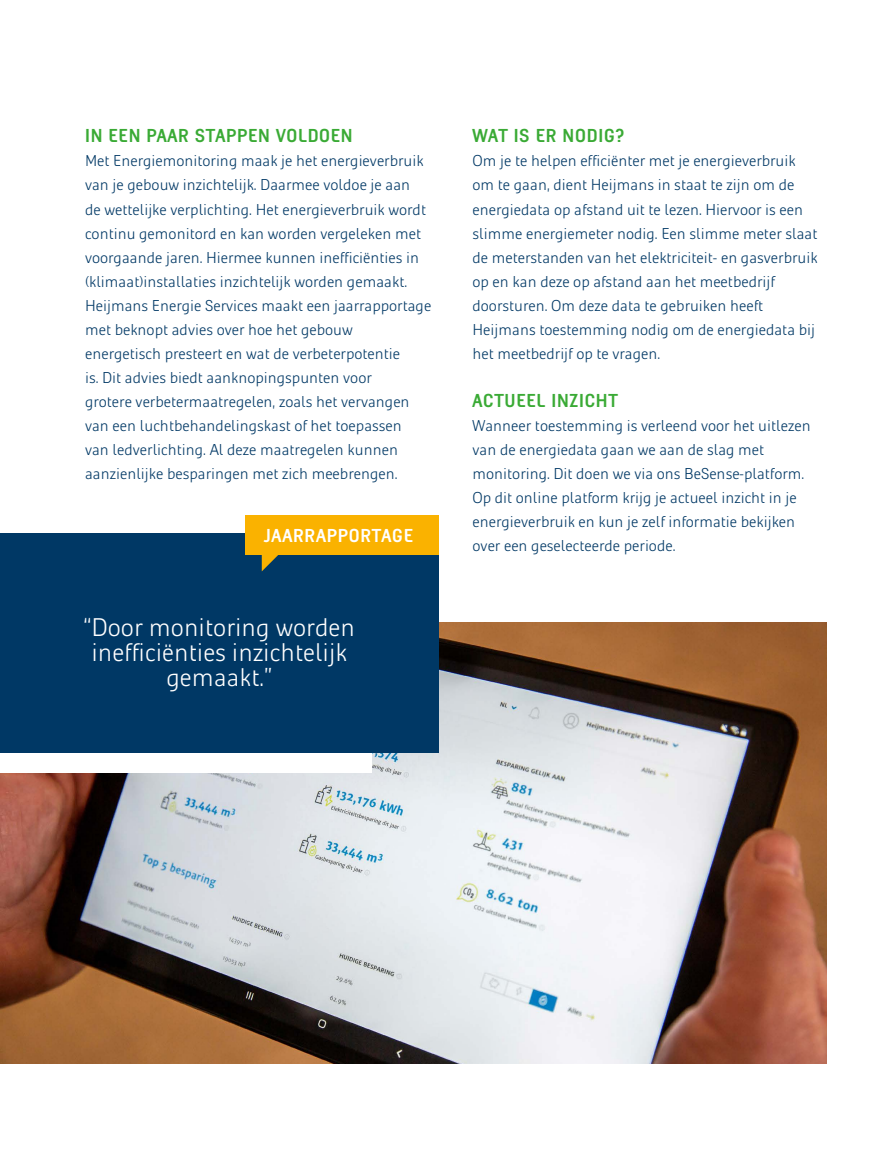
<style>
.page{position:relative;width:893px;height:1149px;background:#fff}
.page>*{position:absolute;margin:0;border:0;box-sizing:border-box;transform-origin:0 0}
.t1{font:300 25.5px/24.9px "Heijmans";color:#fff;text-align:center}
.t2{font:700 18.75px "Heijmans Con";letter-spacing:.04em;color:#3aaa35}
.t3{font:700 18.75px "Heijmans Con";letter-spacing:.04em;color:#fff}
.t4{font:300 15.75px/24px "Heijmans";color:#003865}
</style>
<div class="page">
<img style="left:0;top:622px;width:826px;height:441px">
<div style="left:0;top:753px;width:371px;height:19px;background:#fff"></div>
<div style="left:0;top:533px;width:438px;height:220px;background:#003865"></div>
<svg style="left:262px;top:554px;width:19px;height:17px"></svg>
<div style="left:245px;top:515px;width:193px;height:39px;background:#fab200"></div>
<p class="t2" style="left:85px;top:125px;width:269px">IN EEN PAAR STAPPEN VOLDOEN</p>
<p class="t4" style="left:85px;top:149px;width:348px">Met Energiemonitoring maak je het energieverbruik van je gebouw inzichtelijk. Daarmee voldoe je aan<br>de wettelijke verplichting. Het energieverbruik wordt continu gemonitord en kan worden vergeleken met voorgaande jaren. Hiermee kunnen inefficiënties in (klimaat)installaties inzichtelijk worden gemaakt.<br>Heijmans Energie Services maakt een jaarrapportage met beknopt advies over hoe het gebouw energetisch presteert en wat de verbeterpotentie<br>is. Dit advies biedt aanknopingspunten voor<br>grotere verbetermaatregelen, zoals het vervangen van een luchtbehandelingskast of het toepassen<br>van ledverlichting. Al deze maatregelen kunnen aanzienlijke besparingen met zich meebrengen.</p>
<p class="t3" style="left:264px;top:524px;width:150px">JAARRAPPORTAGE</p>
<h1 class="t1" style="left:83px;top:614px;width:273px">“Door monitoring worden inefficiënties inzichtelijk gemaakt.”</h1>
<p class="t2" style="left:472px;top:125px;width:153px">WAT IS ER NODIG?</p>
<p class="t4" style="left:472px;top:149px;width:347px">Om je te helpen efficiënter met je energieverbruik om te gaan, dient Heijmans in staat te zijn om de energiedata op afstand uit te lezen. Hiervoor is een slimme energiemeter nodig. Een slimme meter slaat de meterstanden van het elektriciteit- en gasverbruik op en kan deze op afstand aan het meetbedrijf doorsturen. Om deze data te gebruiken heeft Heijmans toestemming nodig om de energiedata bij het meetbedrijf op te vragen.</p>
<p class="t2" style="left:472px;top:389px;width:147px">ACTUEEL INZICHT</p>
<p class="t4" style="left:472px;top:413px;width:340px">Wanneer toestemming is verleend voor het uitlezen van de energiedata gaan we aan de slag met monitoring. Dit doen we via ons BeSense-platform.<br>Op dit online platform krijg je actueel inzicht in je energieverbruik en kun je zelf informatie bekijken over een geselecteerde periode.</p>
</div>
